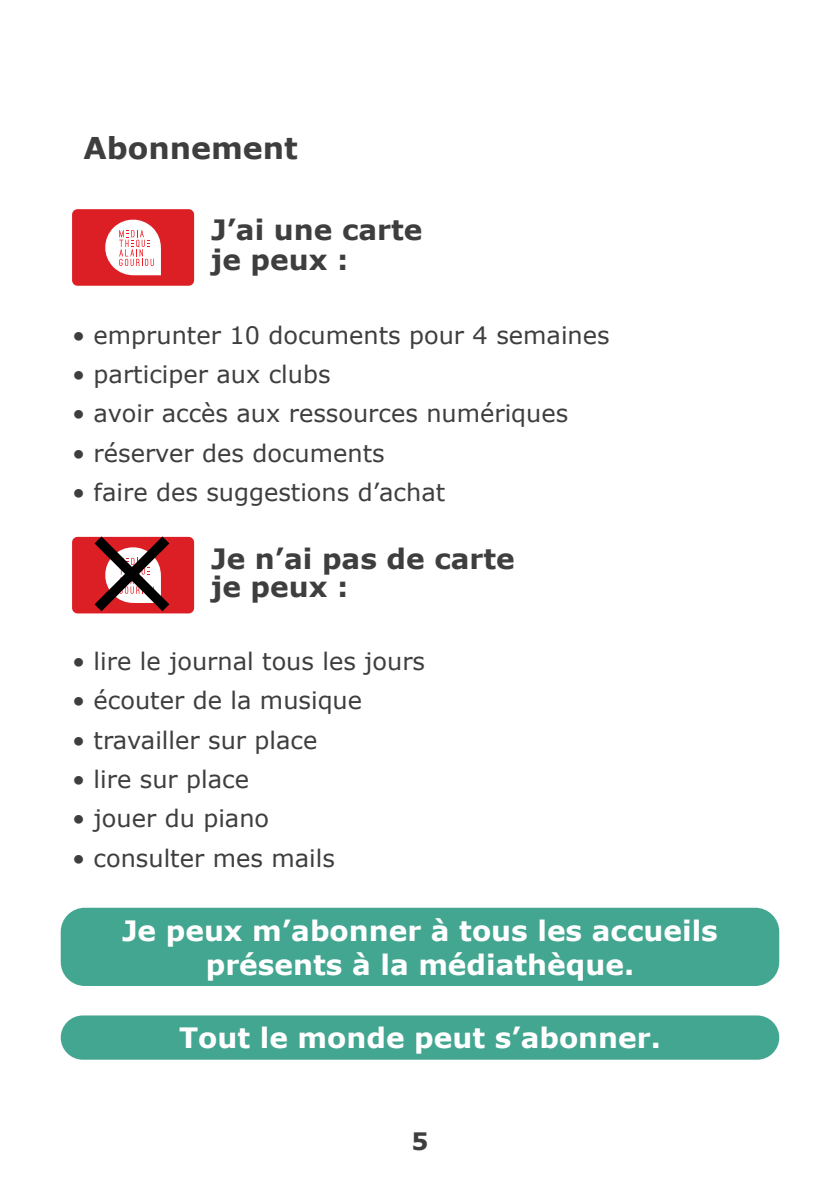
<style>
.page{position:relative;width:840px;height:1191px;background:#fff}
.page>*{position:absolute;margin:0;border:0;box-sizing:border-box;transform-origin:0 0}
.t1{font:700 30px "Verdana";color:#3e3e3f}
.t2{font:700 28px/34px "Verdana";color:#fff;text-align:center}
.t3{font:700 28px/30px "Verdana";color:#3e3e3f}
.t4{font:24px "Verdana";color:#3e3e3f}
.t5{font:700 24px "Verdana";color:#3e3e3f}
</style>
<div class="page">
<div style="left:61px;top:907px;width:717px;height:79px;background:#43a691;border-radius:24px"></div>
<div style="left:61px;top:1015px;width:717px;height:44px;background:#43a691;border-radius:22px"></div>
<div style="left:72px;top:209px;width:122px;height:77px;background:#db1f25;border-radius:5px"></div>
<svg style="left:105px;top:219px;width:56px;height:56px"></svg>
<div style="left:72px;top:537px;width:122px;height:76px;background:#db1f25;border-radius:5px"></div>
<svg style="left:94px;top:536px;width:75px;height:75px"></svg>
<p class="t1" style="left:83px;top:129px;width:216px">Abonnement</p>
<p class="t3" style="left:211px;top:215px;width:213px">J’ai une carte je peux :</p>
<p class="t4" style="left:72px;top:319px;width:538px">• emprunter 10 documents pour 4 semaines</p>
<p class="t4" style="left:72px;top:359px;width:260px">• participer aux clubs</p>
<p class="t4" style="left:72px;top:398px;width:497px">• avoir accès aux ressources numériques</p>
<p class="t4" style="left:72px;top:437px;width:314px">• réserver des documents</p>
<p class="t4" style="left:72px;top:477px;width:374px">• faire des suggestions d’achat</p>
<p class="t3" style="left:211px;top:544px;width:305px;line-height:28px">Je n’ai pas de carte je peux :</p>
<p class="t4" style="left:72px;top:646px;width:354px">• lire le journal tous les jours</p>
<p class="t4" style="left:72px;top:685px;width:291px">• écouter de la musique</p>
<p class="t4" style="left:72px;top:724px;width:247px">• travailler sur place</p>
<p class="t4" style="left:72px;top:764px;width:178px">• lire sur place</p>
<p class="t4" style="left:72px;top:803px;width:198px">• jouer du piano</p>
<p class="t4" style="left:72px;top:842px;width:264px">• consulter mes mails</p>
<p class="t2" style="left:122px;top:913px;width:597px">Je peux m’abonner à tous les accueils présents à la médiathèque.</p>
<p class="t2" style="left:179px;top:1021px;width:483px">Tout le monde peut s’abonner.</p>
<p class="t5" style="left:411px;top:1126px;width:19px">5</p>
</div>
